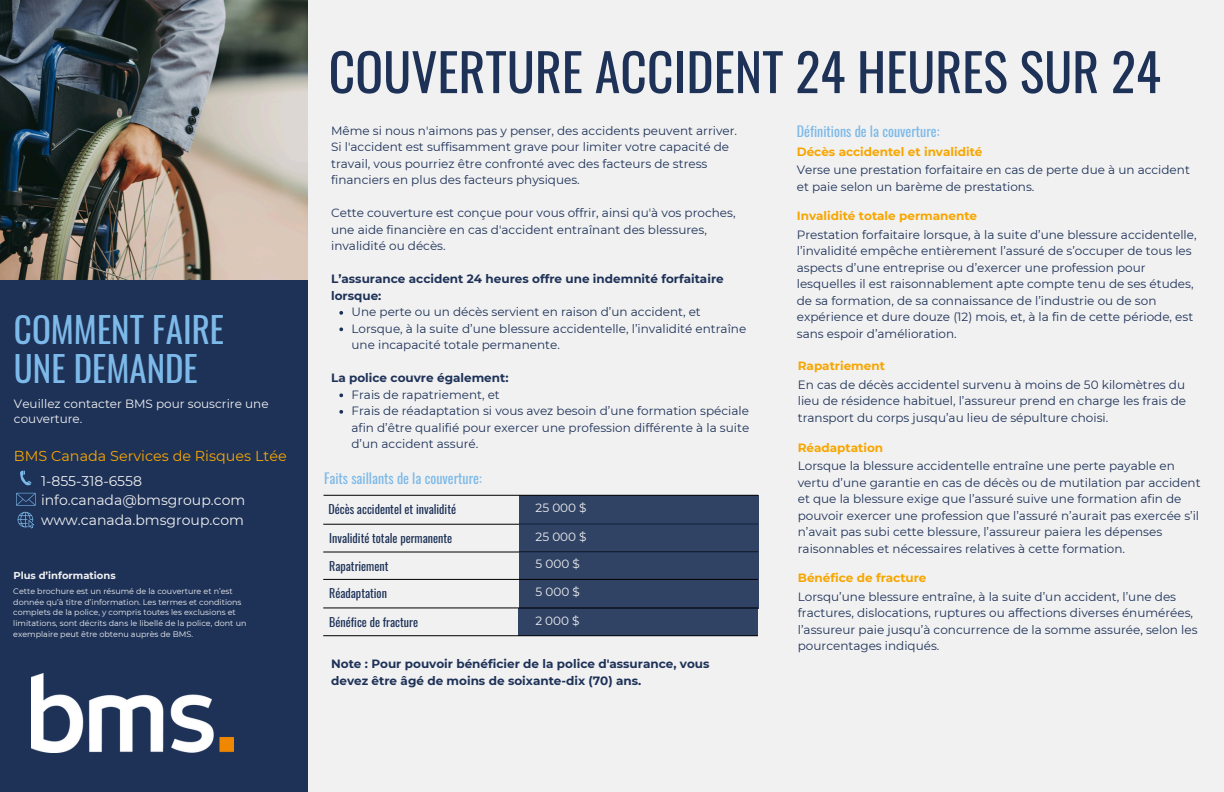
<style>
.page{position:relative;width:1224px;height:792px;background:#f1f1f1}
.page>*{position:absolute;margin:0;border:0;box-sizing:border-box;transform-origin:0 0}
.t1{font:51.8px "Oswald";color:#1e3258}
.t2{font:35px/39px "Oswald";color:#7dbae9}
.t3{font:14.4px "Montserrat";color:#f7a600}
.t4{font:14px/19.5px "Montserrat";color:#f1f1f1}
.t5{font:14px "Oswald";color:#7dbae9}
.t6{font:12px/16.5px "Montserrat";color:#1e3258}
.t7{font:700 12px/16.5px "Montserrat";color:#1e3258}
.t8{font:12px "Oswald";color:#1e3258}
.t9{font:700 12px "Montserrat";color:#f7a600}
.t10{font:12px/15px "Montserrat";color:#f1f1f1}
.t11{font:700 10px "Montserrat";color:#f1f1f1}
.t12{font:8px/10.7px "Montserrat";color:#f1f1f1}
</style>
<div class="page">
<div style="left:0;top:280px;width:307px;height:512px;background:#1e3258"></div>
<img style="left:31px;top:673px;width:202px;height:79px">
<img style="left:0;top:0;width:308px;height:280px">
<svg style="left:20px;top:470px;width:12px;height:16px"></svg>
<svg style="left:16px;top:493px;width:20px;height:13px"></svg>
<svg style="left:18px;top:512px;width:16px;height:16px"></svg>
<div style="left:519px;top:495px;width:239px;height:29px;background:#314365"></div>
<hr style="left:324px;top:495px;width:434px;height:1px;background:#000">
<hr style="left:323px;top:524px;width:435px;height:1px;background:#000">
<svg style="left:339px;top:311px;width:4px;height:4px"></svg>
<svg style="left:339px;top:327px;width:4px;height:4px"></svg>
<svg style="left:339px;top:393px;width:4px;height:4px"></svg>
<svg style="left:339px;top:410px;width:4px;height:4px"></svg>
<div style="left:519px;top:524px;width:239px;height:28px;background:#314365"></div>
<hr style="left:323px;top:552px;width:435px;height:1px;background:#000">
<div style="left:519px;top:552px;width:239px;height:28px;background:#314365"></div>
<div style="left:519px;top:580px;width:239px;height:28px;background:#314365"></div>
<div style="left:519px;top:608px;width:239px;height:28px;background:#314365"></div>
<hr style="left:323px;top:579px;width:435px;height:1px;background:#000">
<hr style="left:323px;top:608px;width:435px;height:1px;background:#000">
<hr style="left:323px;top:635px;width:435px;height:1px;background:#000">
<h3 class="t2" style="left:14px;top:309px;width:212px">COMMENT FAIRE<br>UNE DEMANDE</h3>
<h5 class="t10" style="left:14px;top:396px;width:256px">Veuillez contacter BMS pour souscrire une couverture.</h5>
<h5 class="t3" style="left:14px;top:447px;width:274px">BMS Canada Services de Risques Ltée</h5>
<h4 class="t4" style="left:41px;top:471px;width:206px">1-855-318-6558 info.canada@bmsgroup.com www.canada.bmsgroup.com</h4>
<h1 class="t11" style="left:13px;top:569px;width:104px">Plus d’informations</h1>
<p class="t12" style="left:13px;top:586px;width:235px">Cette brochure est un résumé de la couverture et n’est donnée qu’à titre d’information. Les termes et conditions complets de la police, y compris toutes les exclusions et limitations, sont décrits dans le libellé de la police, dont un exemplaire peut être obtenu auprès de BMS.</p>
<p class="t1" style="left:329px;top:31px;width:834px">COUVERTURE ACCIDENT 24 HEURES SUR 24</p>
<h4 class="t6" style="left:331px;top:122px;width:408px">Même si nous n'aimons pas y penser, des accidents peuvent arriver.<br>Si l'accident est suffisamment grave pour limiter votre capacité de travail, vous pourriez être confronté avec des facteurs de stress financiers en plus des facteurs physiques.</h4>
<p class="t6" style="left:331px;top:205px;width:406px">Cette couverture est conçue pour vous offrir, ainsi qu'à vos proches, une aide financière en cas d'accident entraînant des blessures, invalidité ou décès.</p>
<p class="t7" style="left:331px;top:271px;width:394px">L’assurance accident 24 heures offre une indemnité forfaitaire lorsque:</p>
<h4 class="t6" style="left:352px;top:304px;width:351px">Une perte ou un décès servient en raison d’un accident, et</h4>
<h5 class="t6" style="left:352px;top:320px;width:396px">Lorsque, à la suite d’une blessure accidentelle, l’invalidité entraîne une incapacité totale permanente.</h5>
<h4 class="t7" style="left:331px;top:370px;width:179px">La police couvre également:</h4>
<h5 class="t6" style="left:352px;top:386px;width:150px">Frais de rapatriement, et</h5>
<h2 class="t6" style="left:352px;top:403px;width:399px;text-align:justify">Frais de réadaptation si vous avez besoin d’une formation spéciale afin d’être qualifié pour exercer une profession différente à la suite d’un accident assuré.</h2>
<h5 class="t5" style="left:324px;top:467px;width:159px">Faits saillants de la couverture:</h5>
<p class="t8" style="left:328px;top:500px;width:129px">Décès accidentel et invalidité</p>
<p class="t10" style="left:536px;top:500px;width:53px">25 000 $</p>
<p class="t8" style="left:329px;top:529px;width:125px">Invalidité totale permanente</p>
<h3 class="t10" style="left:536px;top:529px;width:53px">25 000 $</h3>
<p class="t8" style="left:329px;top:556px;width:61px">Rapatriement</p>
<p class="t10" style="left:536px;top:557px;width:46px">5 000 $</p>
<h4 class="t8" style="left:329px;top:584px;width:59px">Réadaptation</h4>
<h5 class="t10" style="left:536px;top:584px;width:46px">5 000 $</h5>
<h4 class="t8" style="left:329px;top:613px;width:90px">Bénéfice de fracture</h4>
<h3 class="t10" style="left:535px;top:613px;width:46px">2 000 $</h3>
<h5 class="t7" style="left:331px;top:656px;width:380px">Note : Pour pouvoir bénéficier de la police d'assurance, vous devez être âgé de moins de soixante-dix (70) ans.</h5>
<h3 class="t5" style="left:797px;top:120px;width:144px">Définitions de la couverture:</h3>
<p class="t9" style="left:797px;top:144px;width:187px">Décès accidentel et invalidité</p>
<h5 class="t6" style="left:797px;top:162px;width:395px">Verse une prestation forfaitaire en cas de perte due à un accident et paie selon un barème de prestations.</h5>
<p class="t9" style="left:797px;top:209px;width:182px">Invalidité totale permanente</p>
<h5 class="t6" style="left:797px;top:226px;width:401px">Prestation forfaitaire lorsque, à la suite d’une blessure accidentelle, l’invalidité empêche entièrement l’assuré de s’occuper de tous les aspects d’une entreprise ou d’exercer une profession pour lesquelles il est raisonnablement apte compte tenu de ses études, de sa formation, de sa connaissance de l’industrie ou de son expérience et dure douze (12) mois, et, à la fin de cette période, est sans espoir d’amélioration.</h5>
<h5 class="t9" style="left:798px;top:359px;width:89px">Rapatriement</h5>
<p class="t6" style="left:798px;top:376px;width:390px;text-align:justify">En cas de décès accidentel survenu à moins de 50 kilomètres du lieu de résidence habituel, l’assureur prend en charge les frais de transport du corps jusqu’au lieu de sépulture choisi.</p>
<h6 class="t9" style="left:798px;top:440px;width:87px">Réadaptation</h6>
<h4 class="t6" style="left:798px;top:457px;width:404px">Lorsque la blessure accidentelle entraîne une perte payable en vertu d’une garantie en cas de décès ou de mutilation par accident et que la blessure exige que l’assuré suive une formation afin de pouvoir exercer une profession que l’assuré n’aurait pas exercée s’il n’avait pas subi cette blessure, l’assureur paiera les dépenses raisonnables et nécessaires relatives à cette formation.</h4>
<p class="t9" style="left:798px;top:571px;width:130px">Bénéfice de fracture</p>
<h5 class="t6" style="left:798px;top:588px;width:401px">Lorsqu’une blessure entraîne, à la suite d’un accident, l’une des fractures, dislocations, ruptures ou affections diverses énumérées, l’assureur paie jusqu’à concurrence de la somme assurée, selon les pourcentages indiqués.</h5>
</div>
